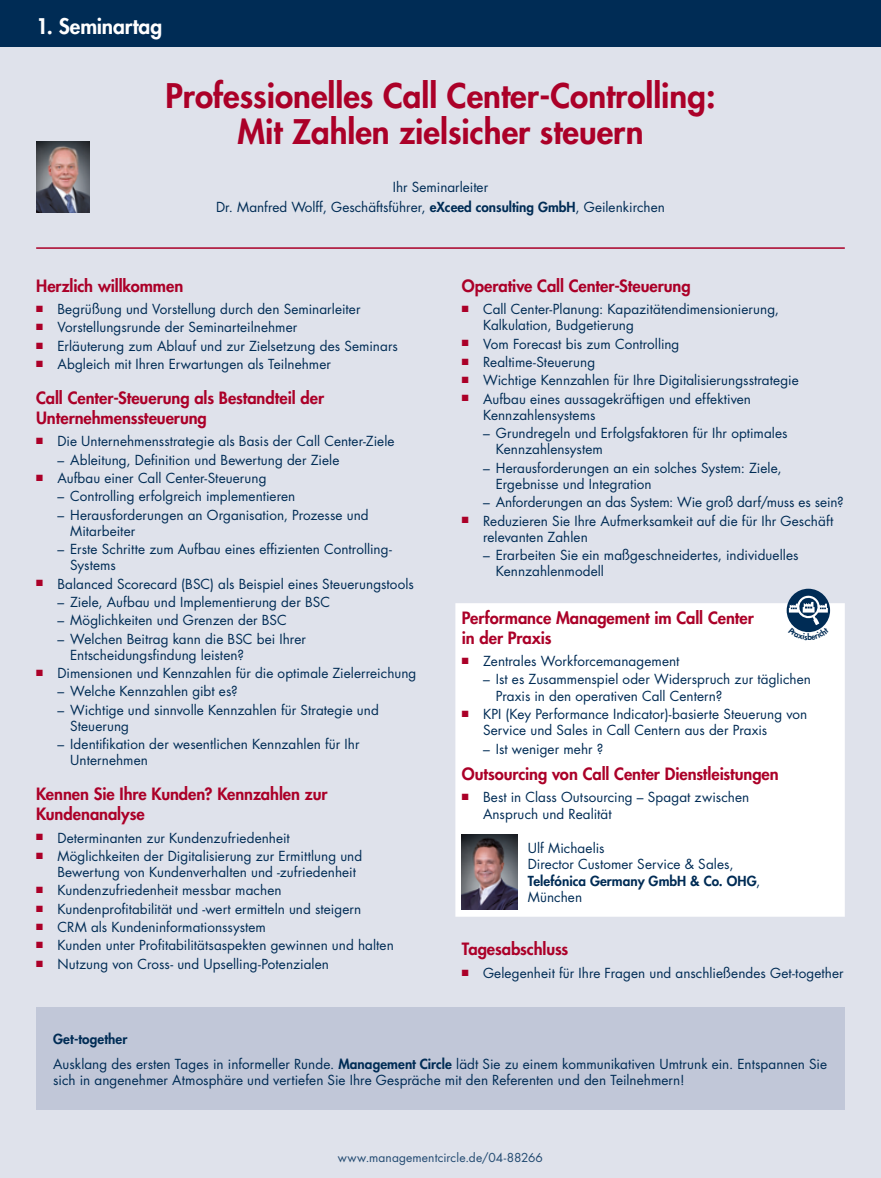
<style>
.page{position:relative;width:881px;height:1178px;background:#fff}
.page>*{position:absolute;margin:0;border:0;box-sizing:border-box;transform-origin:0 0}
.t1{font:800 33px/36px "Futura Std";color:#ab0028;text-align:center}
.t2{font:800 21px "Futura Std";letter-spacing:-.005em;color:#fff}
.t3{font:800 16.5px/19.8px "Futura Std";letter-spacing:-.005em;color:#ab0028}
.t4{font:13.5px/16.2px "Futura Std";letter-spacing:.005em;color:#002c55}
.t5{font:12px "Futura Std";letter-spacing:.01em;color:#224a71}
.s1{font-weight:800}
</style>
<div class="page">
<div style="left:0;top:0;width:880px;height:1178px;background:#dfe2eb"></div>
<div style="left:0;top:0;width:880px;height:47px;background:#002c55"></div>
<hr style="left:36px;top:247px;width:808px;height:2px;background:#ab0028">
<div style="left:36px;top:1008px;width:808px;height:102px;background:#c1c7d8"></div>
<div style="left:455px;top:603px;width:389px;height:314px;background:#fff"></div>
<img style="left:461px;top:834px;width:56px;height:75px">
<img style="left:36px;top:141px;width:54px;height:71px">
<div style="left:786px;top:589px;width:43px;height:43px;background:#002c55;border-radius:50%"></div>
<svg style="left:787px;top:594px;width:41px;height:39px"></svg>
<h2 class="t2" style="left:36px;top:13px;width:127px">1. Seminartag</h2>
<h1 class="t1" style="left:165px;top:78px;width:551px">Professionelles Call Center-Controlling:<br>Mit Zahlen zielsicher steuern</h1>
<p class="t4" style="left:216px;top:177px;width:450px;line-height:20.4px;text-align:center">Ihr Seminarleiter<br>Dr. Manfred Wolff, Geschäftsführer, <span class="s1">eXceed consulting GmbH</span>, Geilenkirchen</p>
<p class="t3" style="left:36px;top:276px;width:149px">Herzlich willkommen</p>
<p class="t4" style="left:36px;top:301px;width:326px"><sup>■</sup> Begrüßung und Vorstellung durch den Seminarleiter</p>
<p class="t4" style="left:36px;top:320px;width:262px"><sup>■</sup> Vorstellungsrunde der Seminarteilnehmer</p>
<p class="t4" style="left:36px;top:338px;width:363px"><sup>■</sup> Erläuterung zum Ablauf und zur Zielsetzung des Seminars</p>
<p class="t4" style="left:36px;top:356px;width:296px"><sup>■</sup> Abgleich mit Ihren Erwartungen als Teilnehmer</p>
<p class="t3" style="left:36px;top:388px;width:289px">Call Center-Steuerung als Bestandteil der<br>Unternehmenssteuerung</p>
<p class="t4" style="left:36px;top:433px;width:360px"><sup>■</sup> Die Unternehmensstrategie als Basis der Call Center-Ziele</p>
<p class="t4" style="left:57px;top:452px;width:283px">– Ableitung, Definition und Bewertung der Ziele</p>
<p class="t4" style="left:36px;top:470px;width:232px"><sup>■</sup> Aufbau einer Call Center-Steuerung</p>
<p class="t4" style="left:57px;top:488px;width:239px">– Controlling erfolgreich implementieren</p>
<p class="t4" style="left:70px;top:507px;width:300px;text-indent:-13px">– Herausforderungen an Organisation, Prozesse und<br>Mitarbeiter</p>
<p class="t4" style="left:70px;top:541px;width:323px;text-indent:-13px">– Erste Schritte zum Aufbau eines effizienten Controlling-<br>Systems</p>
<p class="t4" style="left:36px;top:576px;width:379px"><sup>■</sup> Balanced Scorecard (BSC) als Beispiel eines Steuerungstools</p>
<p class="t4" style="left:57px;top:594px;width:274px">– Ziele, Aufbau und Implementierung der BSC</p>
<p class="t4" style="left:57px;top:612px;width:231px">– Möglichkeiten und Grenzen der BSC</p>
<p class="t4" style="left:70px;top:631px;width:237px;text-indent:-13px">– Welchen Beitrag kann die BSC bei Ihrer<br>Entscheidungsfindung leisten?</p>
<p class="t4" style="left:36px;top:665px;width:381px"><sup>■</sup> Dimensionen und Kennzahlen für die optimale Zielerreichung</p>
<p class="t4" style="left:57px;top:683px;width:182px">– Welche Kennzahlen gibt es?</p>
<p class="t4" style="left:70px;top:702px;width:310px;text-indent:-13px">– Wichtige und sinnvolle Kennzahlen für Strategie und<br>Steuerung</p>
<p class="t4" style="left:70px;top:736px;width:291px;text-indent:-13px">– Identifikation der wesentlichen Kennzahlen für Ihr<br>Unternehmen</p>
<p class="t3" style="left:36px;top:784px;width:293px">Kennen Sie Ihre Kunden? Kennzahlen zur<br>Kundenanalyse</p>
<p class="t4" style="left:36px;top:830px;width:255px"><sup>■</sup> Determinanten zur Kundenzufriedenheit</p>
<p class="t4" style="left:57px;top:848px;width:306px;text-indent:-21px"><sup>■</sup> Möglichkeiten der Digitalisierung zur Ermittlung und<br>Bewertung von Kundenverhalten und -zufriedenheit</p>
<p class="t4" style="left:36px;top:882px;width:247px"><sup>■</sup> Kundenzufriedenheit messbar machen</p>
<p class="t4" style="left:36px;top:901px;width:326px"><sup>■</sup> Kundenprofitabilität und -wert ermitteln und steigern</p>
<p class="t4" style="left:36px;top:919px;width:231px"><sup>■</sup> CRM als Kundeninformationssystem</p>
<p class="t4" style="left:36px;top:937px;width:359px"><sup>■</sup> Kunden unter Profitabilitätsaspekten gewinnen und halten</p>
<p class="t4" style="left:36px;top:956px;width:294px"><sup>■</sup> Nutzung von Cross- und Upselling-Potenzialen</p>
<p class="t3" style="left:461px;top:276px;width:230px">Operative Call Center-Steuerung</p>
<p class="t4" style="left:483px;top:301px;width:297px;text-indent:-21px"><sup>■</sup> Call Center-Planung: Kapazitätendimensionierung,<br>Kalkulation, Budgetierung</p>
<p class="t4" style="left:461px;top:336px;width:219px"><sup>■</sup> Vom Forecast bis zum Controlling</p>
<p class="t4" style="left:461px;top:354px;width:135px"><sup>■</sup> Realtime-Steuerung</p>
<p class="t4" style="left:461px;top:372px;width:338px"><sup>■</sup> Wichtige Kennzahlen für Ihre Digitalisierungsstrategie</p>
<p class="t4" style="left:483px;top:391px;width:269px;text-indent:-21px"><sup>■</sup> Aufbau eines aussagekräftigen und effektiven<br>Kennzahlensystems</p>
<p class="t4" style="left:495px;top:425px;width:293px;text-indent:-13px">– Grundregeln und Erfolgsfaktoren für Ihr optimales<br>Kennzahlensystem</p>
<p class="t4" style="left:495px;top:460px;width:287px;text-indent:-13px">– Herausforderungen an ein solches System: Ziele,<br>Ergebnisse und Integration</p>
<p class="t4" style="left:483px;top:494px;width:362px">– Anforderungen an das System: Wie groß darf/muss es sein?</p>
<p class="t4" style="left:483px;top:513px;width:351px;text-indent:-21px"><sup>■</sup> Reduzieren Sie Ihre Aufmerksamkeit auf die für Ihr Geschäft relevanten Zahlen</p>
<p class="t4" style="left:495px;top:547px;width:304px;text-indent:-13px">– Erarbeiten Sie ein maßgeschneidertes, individuelles<br>Kennzahlenmodell</p>
<p class="t3" style="left:461px;top:608px;width:293px">Performance Management im Call Center in der Praxis</p>
<p class="t4" style="left:461px;top:653px;width:219px"><sup>■</sup> Zentrales Workforcemanagement</p>
<p class="t4" style="left:495px;top:671px;width:316px;text-indent:-13px">– Ist es Zusammenspiel oder Widerspruch zur täglichen<br>Praxis in den operativen Call Centern?</p>
<p class="t4" style="left:483px;top:706px;width:326px;text-indent:-21px"><sup>■</sup> KPI (Key Performance Indicator)-basierte Steuerung von<br>Service und Sales in Call Centern aus der Praxis</p>
<p class="t4" style="left:483px;top:741px;width:122px">– Ist weniger mehr ?</p>
<p class="t3" style="left:461px;top:764px;width:318px">Outsourcing von Call Center Dienstleistungen</p>
<p class="t4" style="left:483px;top:789px;width:268px;text-indent:-21px"><sup>■</sup> Best in Class Outsourcing – Spagat zwischen<br>Anspruch und Realität</p>
<p class="t4" style="left:527px;top:840px;width:234px">Ulf Michaelis<br>Director Customer Service &amp; Sales,<br><span class="s1">Telefónica Germany GmbH &amp; Co. OHG</span>,<br>München</p>
<p class="t3" style="left:461px;top:939px;width:108px">Tagesabschluss</p>
<p class="t4" style="left:461px;top:965px;width:383px"><sup>■</sup> Gelegenheit für Ihre Fragen und anschließendes Get-together</p>
<p class="t4" style="left:53px;top:1027px;width:775px;line-height:24.8px"><span class="s1">Get-together<br></span>Ausklang des ersten Tages in informeller Runde. <span class="s1">Management Circle</span> lädt Sie zu einem kommunikativen Umtrunk ein. Entspannen Sie</p>
<p class="t4" style="left:53px;top:1072px;width:632px">sich in angenehmer Atmosphäre und vertiefen Sie Ihre Gespräche mit den Referenten und den Teilnehmern!</p>
<p class="t5" style="left:338px;top:1149px;width:206px">www.managementcircle.de/04-88266</p>
</div>
